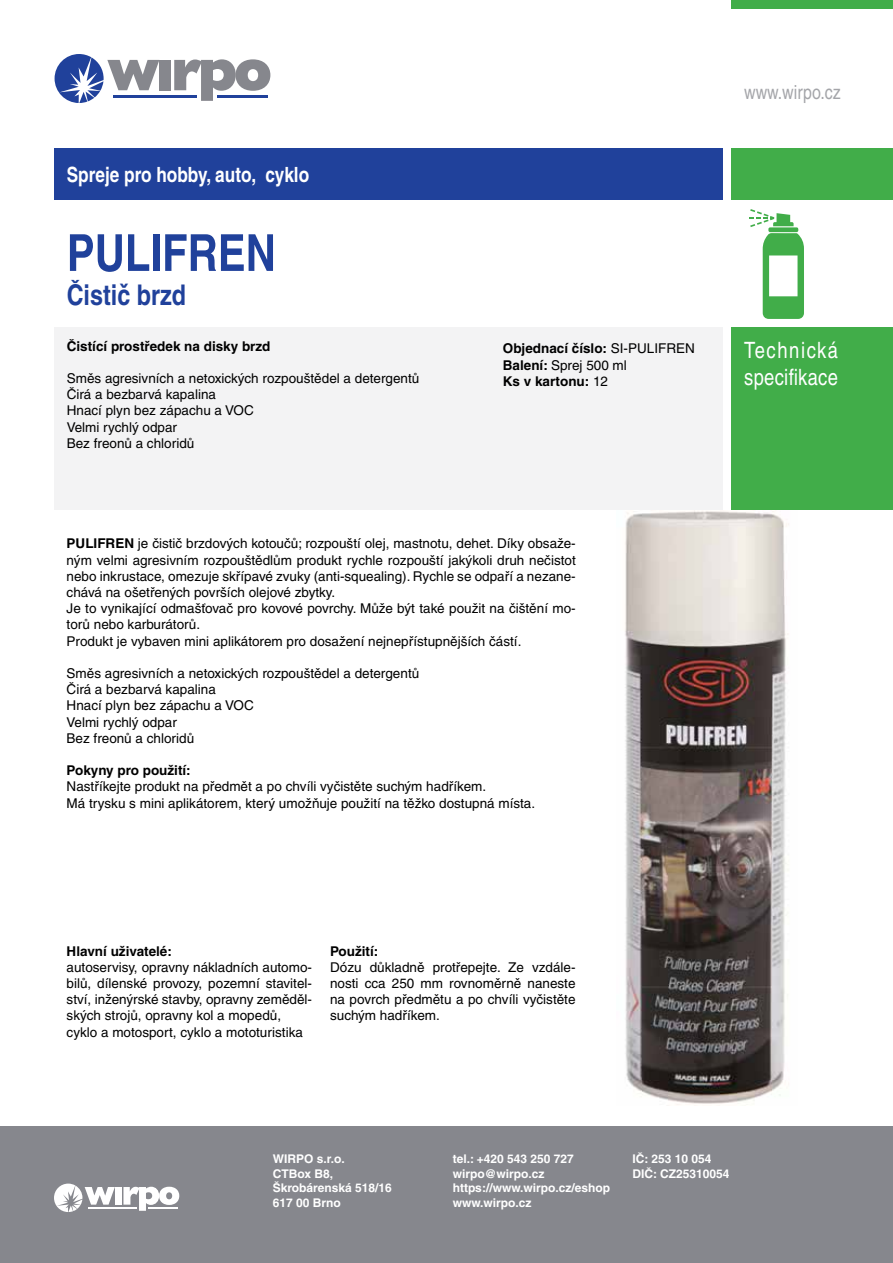
<style>
.page{position:relative;width:893px;height:1263px;background:#fff}
.page>*{position:absolute;margin:0;border:0;box-sizing:border-box;transform-origin:0 0}
.t1{font:700 condensed 51px "Helvetica CE";color:#20419b}
.t2{font:700 condensed 28.5px "Helvetica CE";color:#20419b}
.t3{font:condensed 22.5px/27px "Helvetica CE";letter-spacing:.015em;color:#fff}
.t4{font:700 condensed 21px "Helvetica CE";color:#fff}
.t5{font:condensed 19.5px "Helvetica CE";color:#a4a5a9}
.t6{font:13.5px/16.2px "Helvetica CE";color:#000}
.t7{font:700 13.5px/16.2px "Helvetica CE";color:#000}
.t8{font:700 12px/14.4px "Helvetica CE";color:#fff}
.s1{font-weight:400}
.s2{font-weight:700}
</style>
<div class="page">
<div style="left:54px;top:149px;width:669px;height:51px;background:#20419b"></div>
<div style="left:54px;top:327px;width:669px;height:183px;background:#f3f3f4"></div>
<div style="left:731px;top:0;width:162px;height:9px;background:#41ad49"></div>
<div style="left:731px;top:149px;width:162px;height:51px;background:#41ad49"></div>
<div style="left:731px;top:327px;width:162px;height:183px;background:#41ad49"></div>
<div style="left:0;top:1127px;width:893px;height:136px;background:#86878d"></div>
<hr style="left:88px;top:1207px;width:49px;height:2px;background:#fff">
<svg style="left:54px;top:1183px;width:61px;height:29px"></svg>
<div style="left:115px;top:1187px;width:7px;height:17px;background:#fff"></div>
<svg style="left:123px;top:1187px;width:56px;height:24px"></svg>
<hr style="left:113px;top:95px;width:84px;height:3px;background:#20419b">
<svg style="left:55px;top:54px;width:104px;height:49px"></svg>
<div style="left:159px;top:60px;width:12px;height:30px;background:#86878d"></div>
<svg style="left:174px;top:59px;width:96px;height:42px"></svg>
<svg style="left:749px;top:209px;width:55px;height:110px"></svg>
<img style="left:625px;top:510px;width:164px;height:595px">
<h3 class="t4" style="left:67px;top:163px;width:244px">Spreje pro hobby, auto, cyklo</h3>
<h1 class="t1" style="left:67px;top:223px;width:211px">PULIFREN</h1>
<h2 class="t2" style="left:67px;top:279px;width:121px">Čistič brzd</h2>
<p class="t7" style="left:67px;top:338px;width:205px">Čistící prostředek na disky brzd</p>
<p class="t6" style="left:67px;top:370px;width:354px">Směs agresivních a netoxických rozpouštědel a detergentů<br>Čirá a bezbarvá kapalina<br>Hnací plyn bez zápachu a VOC<br>Velmi rychlý odpar<br>Bez freonů a chloridů</p>
<p class="t7" style="left:503px;top:340px;width:194px">Objednací číslo: <span class="s1">SI-PULIFREN<br></span>Balení: <span class="s1">Sprej 500 ml<br></span>Ks v kartonu: <span class="s1">12</span></p>
<p class="t6" style="left:67px;top:536px;width:511px"><span class="s2">PULIFREN</span> je čistič brzdových kotoučů; rozpouští olej, mastnotu, dehet. Díky obsaže&shy;ným velmi agresivním rozpouštědlům produkt rychle rozpouští jakýkoli druh nečistot nebo inkrustace, omezuje skřípavé zvuky (anti-squealing). Rychle se odpaří a nezane&shy;chává na ošetřených površích olejové zbytky.<br>Je to vynikající odmašťovač pro kovové povrchy. Může být také použit na čištění mo&shy;torů nebo karburátorů.<br>Produkt je vybaven mini aplikátorem pro dosažení nejnepřístupnějších částí.</p>
<p class="t6" style="left:67px;top:665px;width:354px">Směs agresivních a netoxických rozpouštědel a detergentů<br>Čirá a bezbarvá kapalina<br>Hnací plyn bez zápachu a VOC<br>Velmi rychlý odpar<br>Bez freonů a chloridů</p>
<p class="t7" style="left:67px;top:762px;width:126px">Pokyny pro použití:</p>
<p class="t6" style="left:67px;top:779px;width:470px">Nastříkejte produkt na předmět a po chvíli vyčistěte suchým hadříkem.<br>Má trysku s mini aplikátorem, který umožňuje použití na těžko dostupná místa.</p>
<h3 class="t5" style="left:744px;top:81px;width:98px">www.wirpo.cz</h3>
<h3 class="t3" style="left:744px;top:336px;width:95px">Technická specifikace</h3>
<p class="t7" style="left:67px;top:943px;width:107px">Hlavní uživatelé:</p>
<p class="t6" style="left:67px;top:959px;width:247px">autoservisy, opravny nákladních automo&shy;bilů, dílenské provozy, pozemní stavitel&shy;ství, inženýrské stavby, opravny zeměděl&shy;ských strojů, opravny kol a mopedů, cyklo a motosport, cyklo a mototuristika</p>
<p class="t7" style="left:330px;top:943px;width:50px">Použití:</p>
<p class="t6" style="left:330px;top:959px;width:247px;text-align:justify">Dózu důkladně protřepejte. Ze vzdále&shy;nosti cca 250 mm rovnoměrně naneste na povrch předmětu a po chvíli vyčistěte suchým hadříkem.</p>
<p class="t8" style="left:273px;top:1152px;width:121px">WIRPO s.r.o.<br>CTBox B8,<br>Škrobárenská 518/16<br>617 00 Brno</p>
<p class="t8" style="left:453px;top:1152px;width:159px">tel.: +420 543 250 727 wirpo@wirpo.cz https://www.wirpo.cz/eshop www.wirpo.cz</p>
<p class="t8" style="left:633px;top:1152px;width:98px">IČ: 253 10 054<br>DIČ: CZ25310054</p>
</div>
